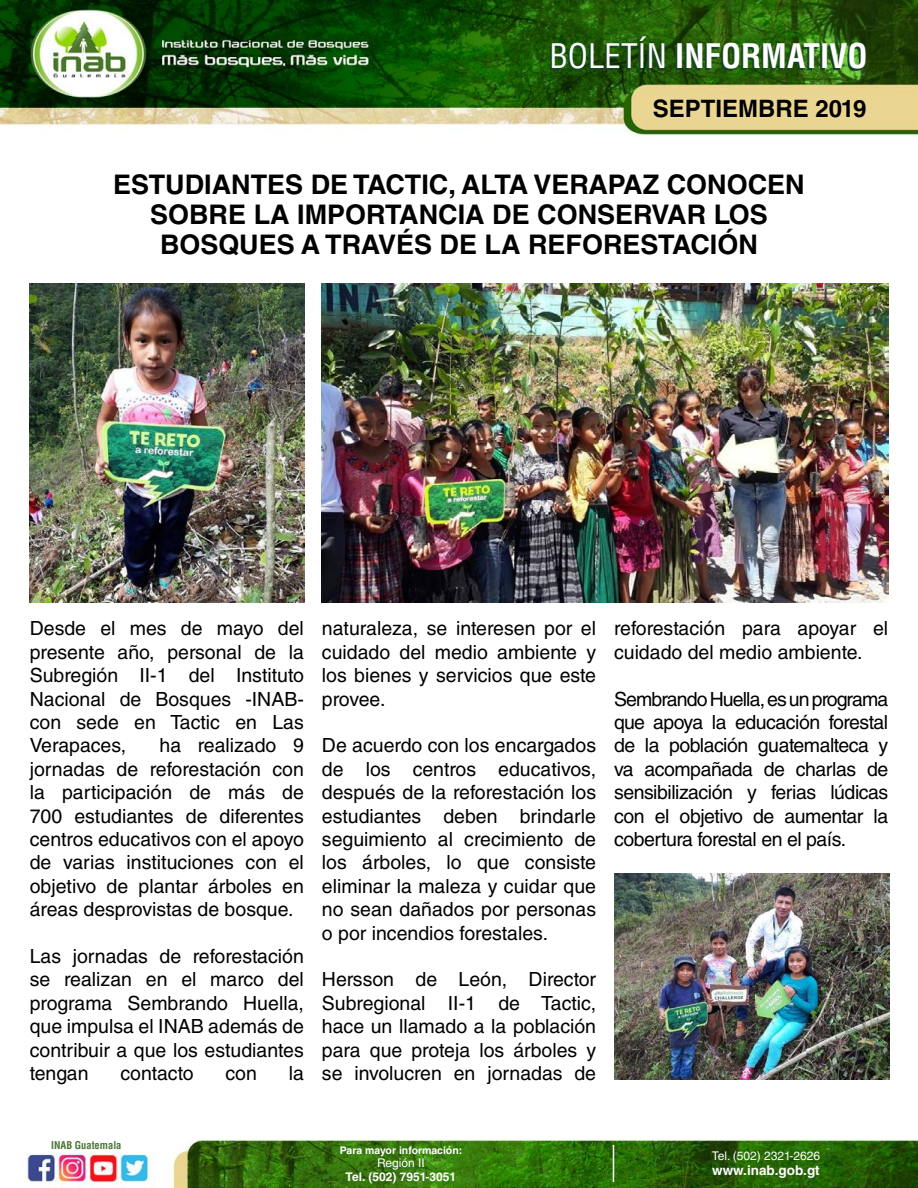
<style>
.page{position:relative;width:918px;height:1188px;background:#fff}
.page>*{position:absolute;margin:0;border:0;box-sizing:border-box;transform-origin:0 0}
.t1{font:700 condensed 33px "Helvetica LT Std";color:#fff}
.t2{font:700 27px/30px "Helvetica LT Std";color:#000;text-align:center}
.t3{font:700 24px "Helvetica LT Std";color:#000}
.t4{font:19.5px/23.4px "Helvetica LT Std";color:#000;text-align:justify}
.t5{font:700 13.5px "Helvetica LT Std";color:#fff}
.t6{font:12px "Helvetica LT Std";color:#fff}
.t7{font:700 12px "Helvetica LT Std";color:#fff}
.t8{font:700 10.5px "Helvetica LT Std";color:#fff}
.t9{font:700 condensed 10.5px "Helvetica LT Std";color:#4c7637}
.s1{font-weight:400}
</style>
<div class="page">
<img style="left:0;top:0;width:918px;height:1188px">
<svg style="left:550px;top:39px;width:314px;height:32px;background:#215813"></svg>
<hr style="left:613px;top:1145px;width:1px;height:37px;background:#fff">
<img style="left:322px;top:284px;width:566px;height:319px">
<img style="left:614px;top:873px;width:276px;height:207px">
<img style="left:30px;top:284px;width:275px;height:319px">
<h1 class="t1" style="left:550px;top:35px;width:320px"><span class="s1">BOLETÍN</span> INFORMATIVO</h1>
<p class="t3" style="left:653px;top:94px;width:104px">SEPTIEMBR</p>
<p class="t3" style="left:793px;top:94px;width:75px">E 2019</p>
<h2 class="t2" style="left:113px;top:169px;width:693px">ESTUDIANTES DE TACTIC, ALTA VERAPAZ CONOCEN<br>SOBRE LA IMPORTANCIA DE CONSERVAR LOS<br>BOSQUES A TRAVÉS DE LA REFORESTACIÓN</h2>
<p class="t4" style="left:30px;top:617px;width:276px">Desde el mes de mayo del presente año, personal de la Subregión II-1 del Instituto Nacional de Bosques -INAB&shy;con sede en Tactic en Las Verapaces,</p>
<p class="t4" style="left:30px;top:734px;width:276px;text-indent:130px">ha realizado 9 jornadas de reforestación con la participación de más de 700 estudiantes de diferentes centros educativos con el apoyo de varias instituciones con el objetivo de plantar árboles en áreas desprovistas de bosque.</p>
<p class="t4" style="left:30px;top:944px;width:276px">Las jornadas de reforestación se realizan en el marco del programa Sembrando Huella, que impulsa el INAB además de contribuir a que los estudiantes tengan</p>
<p class="t4" style="left:120px;top:1061px;width:75px">contacto</p>
<p class="t4" style="left:225px;top:1061px;width:33px">con</p>
<p class="t4" style="left:289px;top:1061px;width:17px">la</p>
<p class="t4" style="left:322px;top:617px;width:276px">naturaleza, se interesen por el cuidado del medio ambiente y los bienes y servicios que este provee.</p>
<p class="t4" style="left:322px;top:734px;width:276px">De acuerdo con los encargados de los centros educativos, después de la reforestación los estudiantes deben brindarle seguimiento al crecimiento de los árboles, lo que consiste eliminar la maleza y cuidar que no sean dañados por personas o por incendios forestales.</p>
<p class="t4" style="left:322px;top:968px;width:276px">Hersson de León, Director Subregional II-1 de Tactic, hace un llamado a la población para que proteja los árboles y se involucren en jornadas de</p>
<p class="t4" style="left:614px;top:617px;width:276px">reforestación para apoyar el cuidado del medio ambiente.</p>
<p class="t4" style="left:614px;top:687px;width:276px">Sembrando Huella, es un programa que apoya la educación forestal de la población guatemalteca y va acompañada de charlas de sensibilización y ferias lúdicas con el objetivo de aumentar la cobertura forestal en el país.</p>
<p class="t9" style="left:51px;top:1139px;width:72px">INAB Guatemala</p>
<p class="t8" style="left:340px;top:1143px;width:124px">PARA MAYOR INFORMACIÓN:</p>
<p class="t6" style="left:377px;top:1156px;width:49px">Región II</p>
<p class="t7" style="left:346px;top:1169px;width:112px">TEL. (502) 7951-3051</p>
<p class="t6" style="left:712px;top:1149px;width:110px">Tel. (502) 2321-2626</p>
<p class="t5" style="left:712px;top:1162px;width:109px">WWW.INAB.GOB.GT</p>
</div>
